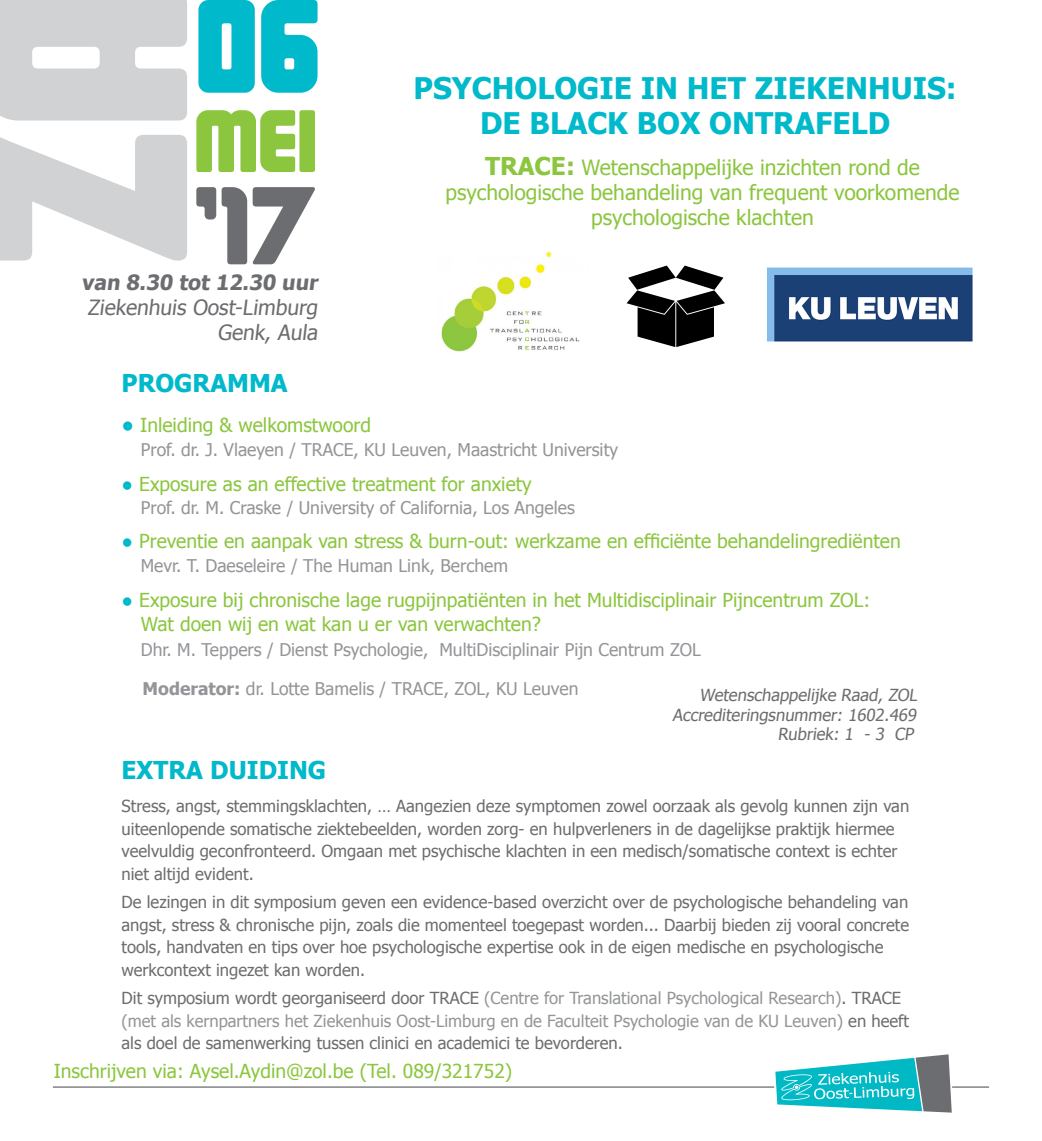
<style>
.page{position:relative;width:1042px;height:1141px;background:#fff}
.page>*{position:absolute;margin:0;border:0;box-sizing:border-box;transform-origin:0 0}
.t1{font:700 29.75px/35.7px "Tahoma";color:#00b9cb;text-align:center}
.t2{font:700 24.5px "Tahoma";color:#00b9cb}
.t3{font:21px/25.2px "Tahoma";color:#8bc63e;text-align:center}
.t4{font:21px/25.2px "Tahoma";color:#6c6d70;text-align:right}
.t5{font:700 21px "Tahoma";color:#6c6d70}
.t6{font:19.25px "Tahoma";color:#8bc63e}
.t7{font:17.5px "Tahoma";color:#939598}
.t8{font:16.62px/22.8px "Tahoma";color:#6c6d70}
.t9{font:16.62px/22.8px "Tahoma";color:#939598}
.s1{font-weight:700;font-size:24.5px}
.s2{font-size:21px;color:#00b9cb}
.s3{color:#00b9cb}
.s4{font-weight:700}
.s5{color:#6c6d70}
</style>
<div class="page">
<hr style="left:53px;top:1086px;width:936px;height:2px;background:#939598">
<svg style="left:773px;top:1054px;width:180px;height:59px"></svg>
<svg style="left:198px;top:0;width:119px;height:93px"></svg>
<svg style="left:0;top:0;width:187px;height:261px;fill:#d1d2d4"></svg>
<svg style="left:196px;top:110px;width:119px;height:62px"></svg>
<svg style="left:196px;top:187px;width:119px;height:77px"></svg>
<svg style="left:626px;top:266px;width:99px;height:81px"></svg>
<img style="left:767px;top:267px;width:206px;height:75px">
<img style="left:441px;top:251px;width:139px;height:101px">
<p class="t1" style="left:413px;top:68px;width:545px">PSYCHOLOGIE IN HET ZIEKENHUIS:<br>DE BLACK BOX ONTRAFELD</p>
<p class="t5" style="left:82px;top:267px;width:241px">van 8.30 tot 12.30 uur</p>
<p class="t4" style="left:88px;top:294px;width:235px">Ziekenhuis Oost-Limburg<br>Genk, Aula</p>
<p class="t3" style="left:445px;top:154px;width:515px"><span class="s1">TRACE:</span> Wetenschappelijke inzichten rond de psychologische behandeling van frequent voorkomende psychologische klachten</p>
<p class="t2" style="left:122px;top:366px;width:168px">PROGRAMMA</p>
<p class="t6" style="left:122px;top:412px;width:251px"><span class="s2">●</span> Inleiding &amp; welkomstwoord</p>
<p class="t7" style="left:141px;top:438px;width:479px">Prof. dr. J. Vlaeyen / TRACE, KU Leuven, Maastricht University</p>
<p class="t6" style="left:122px;top:471px;width:411px"><span class="s3">●</span> Exposure as an effective treatment for anxiety</p>
<p class="t7" style="left:141px;top:495px;width:435px">Prof. dr. M. Craske / University of California, Los Angeles</p>
<p class="t6" style="left:122px;top:528px;width:780px"><span class="s3">●</span> Preventie en aanpak van stress &amp; burn-out: werkzame en efficiënte behandelingrediënten</p>
<p class="t7" style="left:141px;top:554px;width:369px">Mevr. T. Daeseleire / The Human Link, Berchem</p>
<p class="t6" style="left:122px;top:587px;width:750px"><span class="s3">●</span> Exposure bij chronische lage rugpijnpatiënten in het Multidisciplinair Pijncentrum ZOL:</p>
<p class="t6" style="left:141px;top:611px;width:401px">Wat doen wij en wat kan u er van verwachten?</p>
<p class="t7" style="left:141px;top:638px;width:561px">Dhr. M. Teppers / Dienst Psychologie, MultiDisciplinair Pijn Centrum ZOL</p>
<p class="t7" style="left:143px;top:677px;width:437px"><span class="s4">Moderator:</span> dr. Lotte Bamelis / TRACE, ZOL, KU Leuven</p>
<p class="t8" style="left:672px;top:685px;width:249px;line-height:19.2px;text-align:right">Wetenschappelij ke Raad, ZOL<br>Accrediteringsnummer: 1602.469<br>Rubriek: 1 - 3 CP</p>
<p class="t2" style="left:122px;top:753px;width:206px">EXTRA DUIDING</p>
<p class="t8" style="left:122px;top:794px;width:789px">Stress, angst, stemmingsklachten, … Aangezien deze symptomen zowel oorzaak als gevolg kunnen zijn van uiteenlopende somatische ziektebeelden, worden zorg- en hulpverleners in de dagelijkse praktijk hiermee veelvuldig geconfronteerd. Omgaan met psychische klachten in een medisch/somatische context is echter niet altijd evident.</p>
<p class="t8" style="left:122px;top:890px;width:789px">De lezingen in dit symposium geven een evidence-based overzicht over de psychologische behandeling van angst, stress &amp; chronische pijn, zoals die momenteel toegepast worden... Daarbij bieden zij vooral concrete tools, handvaten en tips over hoe psychologische expertise ook in de eigen medische en psychologische werkcontext ingezet kan worden.</p>
<p class="t9" style="left:122px;top:986px;width:789px"><span class="s5">Dit symposium wordt georganiseerd door TRACE</span> (Centre for Translational Psychological Research)<span class="s5">. TRACE </span>(met als kernpartners het Ziekenhuis Oost-Limburg en de Faculteit Psychologie van de KU Leuven) <span class="s5">en heeft als doel de samenwerking tussen clinici en academici te bevorderen.</span></p>
<p class="t6" style="left:54px;top:1058px;width:460px">Inschrijven via: Aysel.Aydin@zol.be (Tel. 089/321752)</p>
</div>
